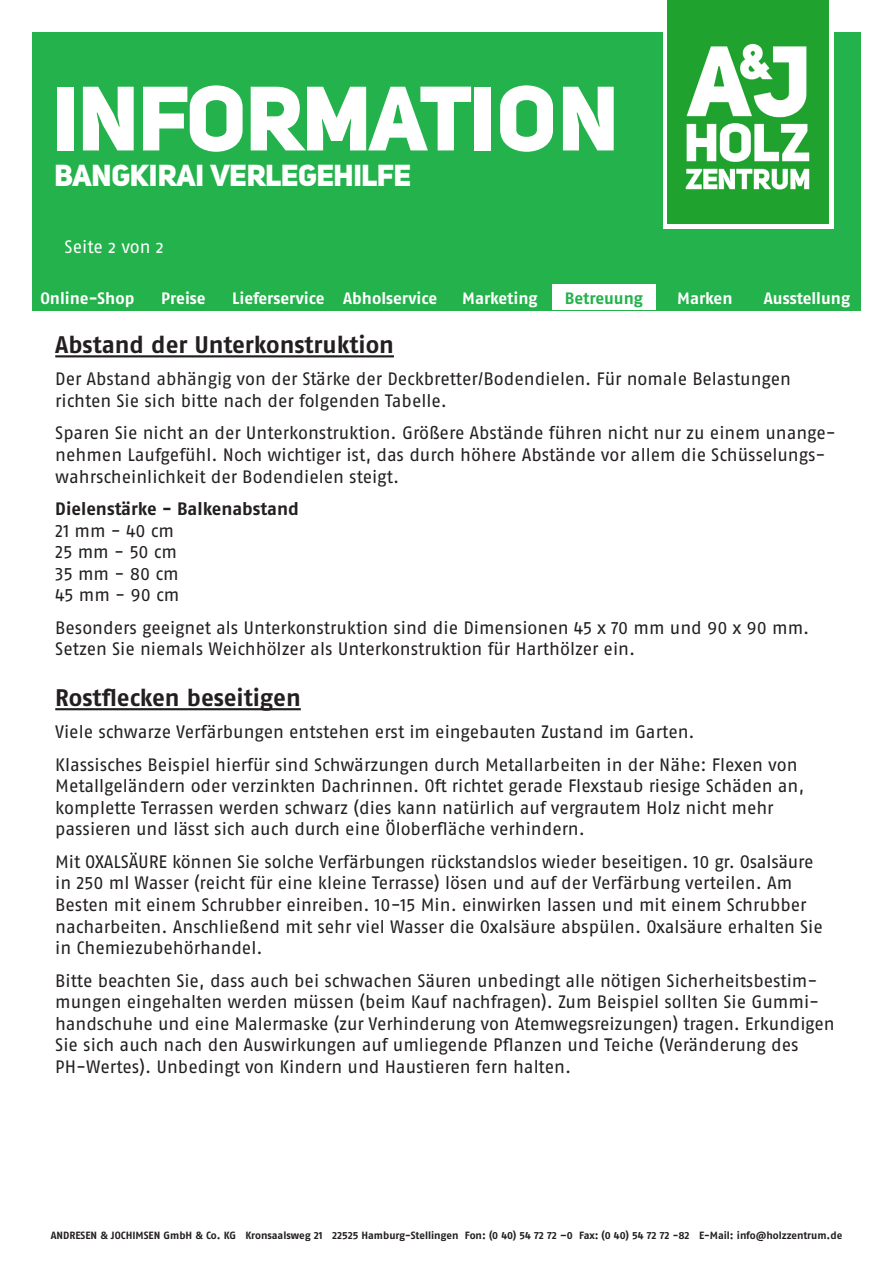
<style>
.page{position:relative;width:893px;height:1263px;background:#fff}
.page>*{position:absolute;margin:0;border:0;box-sizing:border-box;transform-origin:0 0}
.t1{font:90px "Uni Sans Heavy";letter-spacing:-.01em;color:#fff}
.t2{font:30px "Uni Sans Heavy";color:#fff}
.t3{font:700 24px "Fago Pro";color:#231f20}
.t4{font:18px/21.6px "Fago Pro";letter-spacing:-.005em;color:#231f20}
.t5{font:700 18px "Fago Pro";color:#231f20}
.t6{font:18px "Fago Pro";color:#fff}
.t7{font:700 16.5px "Fago Pro";color:#fff}
.t8{font:700 16.5px "Fago Pro";letter-spacing:-.01em;color:#23b24b}
.t9{font:700 10.5px "Fago Pro";color:#231f20}
</style>
<div class="page">
<div style="left:32px;top:32px;width:829px;height:278px;background:#23b24b"></div>
<svg style="left:663px;top:0;width:170px;height:228px;background:#e0f2e2"></svg>
<div style="left:668px;top:0;width:161px;height:15px;background:#1fa22e"></div>
<img style="left:668px;top:15px;width:161px;height:208px">
<div style="left:552px;top:285px;width:104px;height:25px;background:#fff"></div>
<hr style="left:55px;top:355px;width:339px;height:2px;background:#231f20">
<hr style="left:55px;top:708px;width:246px;height:2px;background:#231f20">
<h1 class="t1" style="left:55px;top:64px;width:568px">INFORMATION</h1>
<h2 class="t2" style="left:55px;top:158px;width:358px">BANGKIRAI VERLEGEHILFE</h2>
<p class="t6" style="left:65px;top:236px;width:101px">Seite 2 von 2</p>
<p class="t7" style="left:40px;top:288px;width:96px">Online-Shop</p>
<p class="t7" style="left:161px;top:288px;width:46px">Preise</p>
<p class="t7" style="left:232px;top:288px;width:207px">Lieferservice Abholservice</p>
<p class="t7" style="left:462px;top:288px;width:77px">Marketing</p>
<p class="t8" style="left:565px;top:288px;width:80px">Betreuung</p>
<p class="t7" style="left:677px;top:288px;width:57px">Marken</p>
<p class="t7" style="left:764px;top:288px;width:88px">Ausstellung</p>
<h3 class="t3" style="left:55px;top:330px;width:340px">Abstand der Unterkonstruktion</h3>
<p class="t4" style="left:55px;top:368px;width:737px">Der Abstand abhängig von der Stärke der Deckbretter/Bodendielen. Für nomale Belastungen richten Sie sich bitte nach der folgenden Tabelle.</p>
<p class="t4" style="left:55px;top:422px;width:782px">Sparen Sie nicht an der Unterkonstruktion. Größere Abstände führen nicht nur zu einem unange&shy;nehmen Laufgefühl. Noch wichtiger ist, das durch höhere Abstände vor allem die Schüsselungs&shy;wahrscheinlichkeit der Bodendielen steigt.</p>
<p class="t5" style="left:55px;top:498px;width:245px">Dielenstärke - Balkenabstand</p>
<p class="t4" style="left:55px;top:519px;width:126px">21 mm - 40 cm<br>25 mm - 50 cm<br>35 mm - 80 cm<br>45 mm - 90 cm</p>
<p class="t4" style="left:55px;top:617px;width:756px">Besonders geeignet als Unterkonstruktion sind die Dimensionen 45 x 70 mm und 90 x 90 mm.<br>Setzen Sie niemals Weichhölzer als Unterkonstruktion für Harthölzer ein.</p>
<h3 class="t3" style="left:55px;top:683px;width:247px">Rostflecken beseitigen</h3>
<p class="t4" style="left:55px;top:716px;width:744px;line-height:32.4px">Viele schwarze Verfärbungen entstehen erst im eingebauten Zustand im Garten.<br>Klassisches Beispiel hierfür sind Schwärzungen durch Metallarbeiten in der Nähe: Flexen von</p>
<p class="t4" style="left:55px;top:775px;width:751px">Metallgeländern oder verzinkten Dachrinnen. Oft richtet gerade Flexstaub riesige Schäden an, komplette Terrassen werden schwarz (dies kann natürlich auf vergrautem Holz nicht mehr passieren und lässt sich auch durch eine Öloberfläche verhindern.</p>
<p class="t4" style="left:55px;top:851px;width:769px">Mit OXALSÄURE können Sie solche Verfärbungen rückstandslos wieder beseitigen. 10 gr. Osalsäure in 250 ml Wasser (reicht für eine kleine Terrasse) lösen und auf der Verfärbung verteilen. Am Besten mit einem Schrubber einreiben. 10-15 Min. einwirken lassen und mit einem Schrubber nacharbeiten. Anschließend mit sehr viel Wasser die Oxalsäure abspülen. Oxalsäure erhalten Sie in Chemiezubehörhandel.</p>
<p class="t4" style="left:55px;top:969px;width:781px">Bitte beachten Sie, dass auch bei schwachen Säuren unbedingt alle nötigen Sicherheitsbestim&shy;mungen eingehalten werden müssen (beim Kauf nachfragen). Zum Beispiel sollten Sie Gummi&shy;handschuhe und eine Malermaske (zur Verhinderung von Atemwegsreizungen) tragen. Erkundigen Sie sich auch nach den Auswirkungen auf umliegende Pflanzen und Teiche (Veränderung des PH-Wertes). Unbedingt von Kindern und Haustieren fern halten.</p>
<p class="t9" style="left:51px;top:1229px;width:793px">ANDRESEN &amp; JOCHIMSEN GmbH &amp; Co. KG Kronsaalsweg 21 22525 Hamburg-Stellingen Fon: (0 40) 54 72 72 –0 Fax: (0 40) 54 72 72 -82 E-Mail: info@holzzentrum.de</p>
</div>
